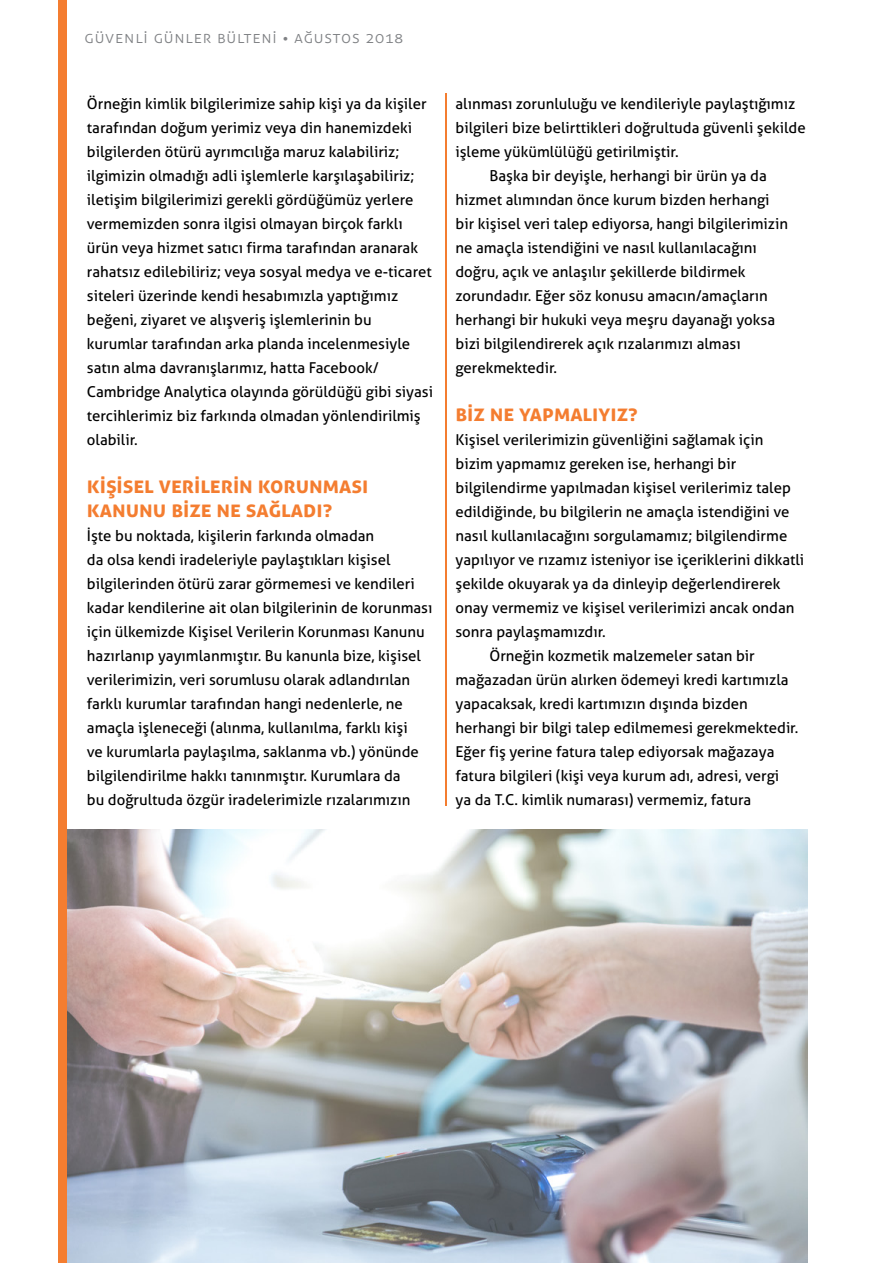
<style>
.page{position:relative;width:893px;height:1263px;background:#fff}
.page>*{position:absolute;margin:0;border:0;box-sizing:border-box;transform-origin:0 0}
.t1{font:700 22.5px/24px "Aller";letter-spacing:.015em;color:#f47d30}
.t2{font:300 16.5px "Aller";letter-spacing:.05em;color:#808285}
.t3{font:15px/24px "Aller";color:#000}
</style>
<div class="page">
<hr style="left:445px;top:93px;width:1px;height:712px;background:#f47d30">
<div style="left:59px;top:0;width:8px;height:1263px;background:#f47d30"></div>
<img style="left:67px;top:829px;width:741px;height:434px">
<p class="t2" style="left:85px;top:27px;width:320px">GÜVENLİ GÜNLER BÜLTENİ • ağustos 2018</p>
<p class="t3" style="left:87px;top:92px;width:348px">Örneğin kimlik bilgilerimize sahip kişi ya da kişiler tarafından doğum yerimiz veya din hanemizdeki bilgilerden ötürü ayrımcılığa maruz kalabiliriz; ilgimizin olmadığı adli işlemlerle karşılaşabiliriz; iletişim bilgilerimizi gerekli gördüğümüz yerlere vermemizden sonra ilgisi olmayan birçok farklı ürün veya hizmet satıcı firma tarafından aranarak rahatsız edilebiliriz; veya sosyal medya ve e-ticaret siteleri üzerinde kendi hesabımızla yaptığımız beğeni, ziyaret ve alışveriş işlemlerinin bu kurumlar tarafından arka planda incelenmesiyle satın alma davranışlarımız, hatta Facebook/ Cambridge Analytica olayında görüldüğü gibi siyasi tercihlerimiz biz farkında olmadan yönlendirilmiş olabilir.</p>
<h1 class="t1" style="left:87px;top:473px;width:283px">Kişisel Verilerin Korunması<br>Kanunu Bize Ne Sağladı?</h1>
<p class="t3" style="left:87px;top:524px;width:347px">İşte bu noktada, kişilerin farkında olmadan<br>da olsa kendi iradeleriyle paylaştıkları kişisel bilgilerinden ötürü zarar görmemesi ve kendileri kadar kendilerine ait olan bilgilerinin de korunması için ülkemizde Kişisel Verilerin Korunması Kanunu hazırlanıp yayımlanmıştır. Bu kanunla bize, kişisel verilerimizin, veri sorumlusu olarak adlandırılan farklı kurumlar tarafından hangi nedenlerle, ne amaçla işleneceği (alınma, kullanılma, farklı kişi<br>ve kurumlarla paylaşılma, saklanma vb.) yönünde bilgilendirilme hakkı tanınmıştır. Kurumlara da<br>bu doğrultuda özgür iradelerimizle rızalarımızın</p>
<p class="t3" style="left:455px;top:92px;width:341px">alınması zorunluluğu ve kendileriyle paylaştığımız</p>
<p class="t3" style="left:455px;top:116px;width:352px">bilgileri bize belirttikleri doğrultuda güvenli şekilde</p>
<p class="t3" style="left:455px;top:140px;width:225px">işleme yükümlülüğü getirilmiştir.</p>
<p class="t3" style="left:489px;top:164px;width:279px">Başka bir deyişle, herhangi bir ürün ya da</p>
<p class="t3" style="left:455px;top:188px;width:316px">hizmet alımından önce kurum bizden herhangi</p>
<p class="t3" style="left:455px;top:212px;width:334px">bir kişisel veri talep ediyorsa, hangi bilgilerimizin</p>
<p class="t3" style="left:455px;top:236px;width:303px">ne amaçla istendiğini ve nasıl kullanılacağını</p>
<p class="t3" style="left:455px;top:260px;width:292px">doğru, açık ve anlaşılır şekillerde bildirmek</p>
<p class="t3" style="left:455px;top:284px;width:314px">zorundadır. Eğer söz konusu amacın/amaçların</p>
<p class="t3" style="left:455px;top:308px;width:321px">herhangi bir hukuki veya meşru dayanağı yoksa</p>
<p class="t3" style="left:455px;top:332px;width:287px">bizi bilgilendirerek açık rızalarımızı alması</p>
<p class="t3" style="left:455px;top:356px;width:103px">gerekmektedir.</p>
<h1 class="t1" style="left:455px;top:401px;width:184px">Biz Ne Yapmalıyız?</h1>
<p class="t3" style="left:455px;top:428px;width:309px">Kişisel verilerimizin güvenliğini sağlamak için</p>
<p class="t3" style="left:455px;top:452px;width:282px">bizim yapmamız gereken ise, herhangi bir</p>
<p class="t3" style="left:455px;top:476px;width:337px">bilgilendirme yapılmadan kişisel verilerimiz talep</p>
<p class="t3" style="left:455px;top:500px;width:335px">edildiğinde, bu bilgilerin ne amaçla istendiğini ve</p>
<p class="t3" style="left:455px;top:524px;width:333px">nasıl kullanılacağını sorgulamamız; bilgilendirme</p>
<p class="t3" style="left:455px;top:548px;width:350px">yapılıyor ve rızamız isteniyor ise içeriklerini dikkatli</p>
<p class="t3" style="left:455px;top:572px;width:326px">şekilde okuyarak ya da dinleyip değerlendirerek</p>
<p class="t3" style="left:455px;top:596px;width:341px">onay vermemiz ve kişisel verilerimizi ancak ondan</p>
<p class="t3" style="left:455px;top:620px;width:152px">sonra paylaşmamızdır.</p>
<p class="t3" style="left:489px;top:644px;width:267px">Örneğin kozmetik malzemeler satan bir</p>
<p class="t3" style="left:455px;top:668px;width:335px">mağazadan ürün alırken ödemeyi kredi kartımızla</p>
<p class="t3" style="left:455px;top:692px;width:294px">yapacaksak, kredi kartımızın dışında bizden</p>
<p class="t3" style="left:455px;top:716px;width:344px">herhangi bir bilgi talep edilmemesi gerekmektedir.</p>
<p class="t3" style="left:455px;top:740px;width:320px">Eğer fiş yerine fatura talep ediyorsak mağazaya</p>
<p class="t3" style="left:455px;top:764px;width:325px">fatura bilgileri (kişi veya kurum adı, adresi, vergi</p>
<p class="t3" style="left:455px;top:788px;width:297px">ya da T.C. kimlik numarası) vermemiz, fatura</p>
</div>
